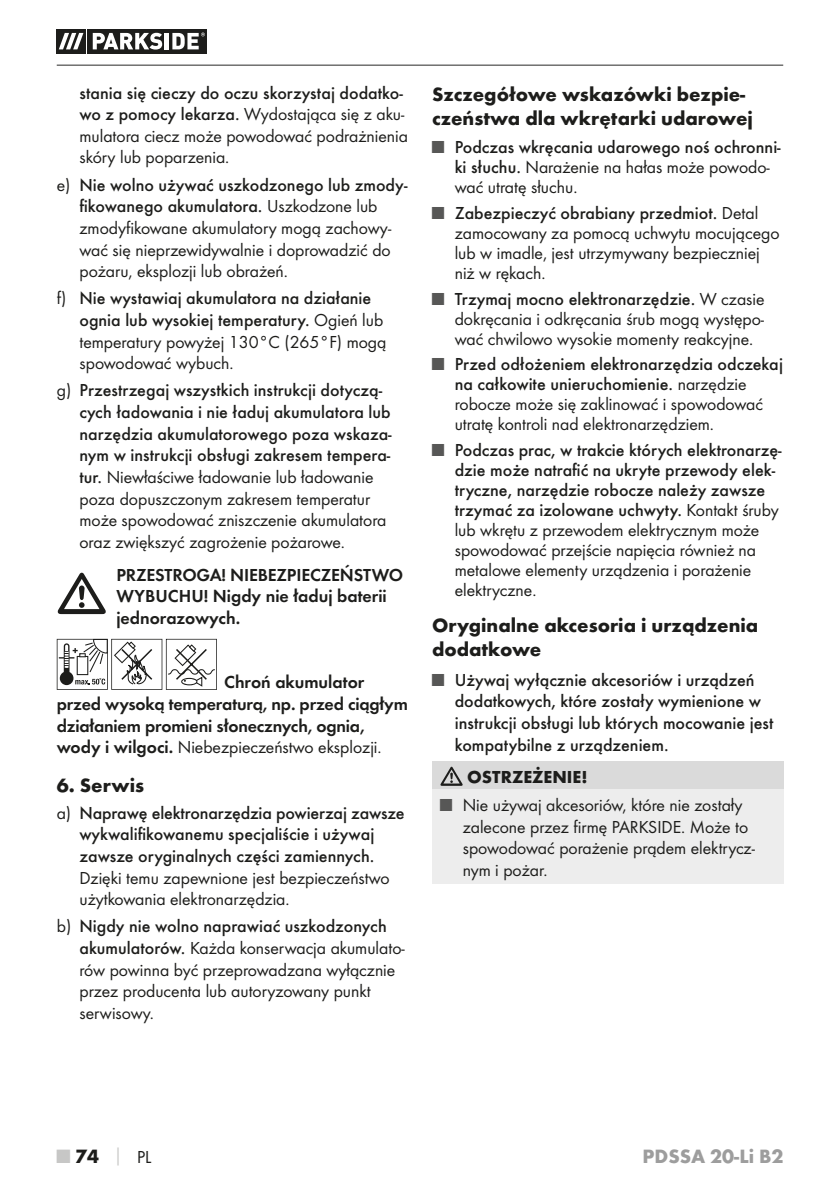
<style>
.page{position:relative;width:840px;height:1191px;background:#fff}
.page>*{position:absolute;margin:0;border:0;box-sizing:border-box;transform-origin:0 0}
.t1{font:700 20px/24px "Futura";color:#1d1d1b}
.t2{font:700 20px "Futura";color:#9d9d9d}
.t3{font:18px/21.6px "Futura Boo";color:#1d1d1b}
.t4{font:500 18px/21.6px "Futura";color:#1d1d1b}
.t5{font:18px/21.6px "Futura Dem";letter-spacing:-.01em;color:#1d1d1b}
.t6{font:700 18px "Futura";color:#1d1d1b}
.s1{font-family:"Futura";font-weight:500}
.s2{font-family:"Futura Boo";font-weight:400}
.s3{font-family:"Futura Dem"}
.s4{font-family:"Futura Boo";font-weight:400;color:#575756}
.s5{color:#575756}
.s6{color:#c7c7c6}
.s7{font-size:18px;color:#c7c7c6}
.s8{font-family:"Futura Boo";font-weight:400;font-size:18px}
</style>
<div class="page">
<hr style="left:57px;top:64px;width:725px;height:2px;background:#70706f">
<div style="left:57px;top:29px;width:29px;height:24px;background:#1d1d1b"></div>
<div style="left:87px;top:29px;width:120px;height:24px;background:#1d1d1b"></div>
<svg style="left:59px;top:33px;width:24px;height:16px"></svg>
<svg style="left:93px;top:33px;width:69px;height:17px"></svg>
<hr style="left:165px;top:33px;width:4px;height:16px;background:#fff">
<svg style="left:172px;top:33px;width:33px;height:16px"></svg>
<svg style="left:58px;top:572px;width:48px;height:42px"></svg>
<svg style="left:57px;top:639px;width:160px;height:51px"></svg>
<div style="left:432px;top:761px;width:350px;height:28px;background:#dadada"></div>
<div style="left:432px;top:789px;width:350px;height:95px;background:#ededed"></div>
<svg style="left:440px;top:766px;width:22px;height:20px"></svg>
<p class="t4" style="left:79px;top:83px;width:325px">stania się cieczy do oczu skorzystaj dodatko-</p>
<p class="t3" style="left:79px;top:104px;width:330px"><span class="s1">wo z pomocy lekarza.</span> Wydostająca się z aku&shy;mulatora ciecz może powodować podrażnienia skóry lub poparzenia.</p>
<p class="t4" style="left:57px;top:175px;width:352px;text-align:center"><span class="s2">e)</span> Nie wolno używać uszkodzonego lub zmody&shy;fikowanego akumulatora. <span class="s2">Uszkodzone lub</span></p>
<p class="t3" style="left:79px;top:218px;width:313px;text-align:justify">zmodyfikowane akumulatory mogą zachowy&shy;wać się nieprzewidywalnie i doprowadzić do pożaru, eksplozji lub obrażeń.</p>
<p class="t4" style="left:79px;top:288px;width:305px;text-indent:-23px"><span class="s2">f)</span> Nie wystawiaj akumulatora na działanie ognia lub wysokiej temperatury. <span class="s2">Ogień lub</span></p>
<p class="t3" style="left:79px;top:332px;width:308px">temperatury powyżej 130°C (265°F) mogą spowodować wybuch.</p>
<p class="t4" style="left:79px;top:380px;width:313px;text-indent:-23px"><span class="s2">g)</span> Przestrzegaj wszystkich instrukcji dotyczą&shy;cych ładowania i nie ładuj akumulatora lub narzędzia akumulatorowego poza wskaza&shy;nym w instrukcji obsługi zakresem tempera-</p>
<p class="t3" style="left:79px;top:467px;width:308px"><span class="s1">tur.</span> Niewłaściwe ładowanie lub ładowanie poza dopuszczonym zakresem temperatur może spowodować zniszczenie akumulatora oraz zwiększyć zagrożenie pożarowe.</p>
<p class="t5" style="left:116px;top:565px;width:288px">PRZESTROGA! NIEBEZPIECZEŃSTWO<br>WYBUCHU! Nigdy nie ładuj baterii jednorazowych.</p>
<p class="t5" style="left:57px;top:672px;width:352px;text-indent:167px">Chroń akumulator przed wysoką temperaturą, np. przed ciągłym działaniem promieni słonecznych, ognia,</p>
<p class="t3" style="left:57px;top:737px;width:326px"><span class="s3">wody i wilgoci.</span> Niebezpieczeństwo eksplozji.</p>
<p class="t1" style="left:57px;top:774px;width:89px">6. Serwis</p>
<p class="t4" style="left:57px;top:803px;width:349px;text-align:center"><span class="s2">a)</span> Naprawę elektronarzędzia powierzaj zawsze wykwalifikowanemu specjaliście i używaj zawsze oryginalnych części zamiennych.</p>
<p class="t3" style="left:79px;top:867px;width:311px">Dzięki temu zapewnione jest bezpieczeństwo użytkowania elektronarzędzia.</p>
<p class="t4" style="left:57px;top:916px;width:331px"><span class="s2">b)</span> Nigdy nie wolno naprawiać uszkodzonych</p>
<p class="t3" style="left:79px;top:938px;width:327px"><span class="s1">akumulatorów.</span> Każda konserwacja akumulato&shy;rów powinna być przeprowadzana wyłącznie przez producenta lub autoryzowany punkt serwisowy.</p>
<p class="t1" style="left:432px;top:84px;width:322px">Szczegółowe wskazówki bezpie&shy;czeństwa dla wkrętarki udarowej</p>
<p class="t4" style="left:432px;top:137px;width:350px"><span class="s4">■</span> Podczas wkręcania udarowego noś ochronni-</p>
<p class="t3" style="left:454px;top:158px;width:316px;line-height:20px"><span class="s1">ki słuchu.</span> Narażenie na hałas może powodo&shy;wać utratę słuchu.</p>
<p class="t4" style="left:432px;top:203px;width:327px"><span class="s4">■</span> Zabezpieczyć obrabiany przedmiot. <span class="s2">Detal</span></p>
<p class="t3" style="left:454px;top:224px;width:326px;line-height:20px">zamocowany za pomocą uchwytu mocującego lub w imadle, jest utrzymywany bezpieczniej niż w rękach.</p>
<p class="t4" style="left:432px;top:289px;width:334px"><span class="s4">■</span> Trzymaj mocno elektronarzędzie. <span class="s2">W czasie</span></p>
<p class="t3" style="left:454px;top:310px;width:311px;line-height:20px">dokręcania i odkręcania śrub mogą występo&shy;wać chwilowo wysokie momenty reakcyjne.</p>
<p class="t4" style="left:454px;top:355px;width:329px;line-height:20px;text-indent:-23px"><span class="s4">■</span> Przed odłożeniem elektronarzędzia odczekaj na całkowite unieruchomienie. <span class="s2">narzędzie</span></p>
<p class="t3" style="left:454px;top:395px;width:310px;line-height:20px">robocze może się zaklinować i spowodować utratę kontroli nad elektronarzędziem.</p>
<p class="t4" style="left:454px;top:441px;width:328px;line-height:20px;text-indent:-23px"><span class="s4">■</span> Podczas prac, w trakcie których elektronarzę&shy;dzie może natrafić na ukryte przewody elek&shy;tryczne, narzędzie robocze należy zawsze trzymać za izolowane uchwyty. <span class="s2">Kontakt śruby</span></p>
<p class="t3" style="left:454px;top:521px;width:306px;line-height:20px">lub wkrętu z przewodem elektrycznym może spowodować przejście napięcia również na metalowe elementy urządzenia i porażenie elektryczne.</p>
<p class="t1" style="left:432px;top:614px;width:327px">Oryginalne akcesoria i urządzenia dodatkowe</p>
<p class="t4" style="left:454px;top:670px;width:320px;text-indent:-23px"><span class="s4">■</span> Używaj wyłącznie akcesoriów i urządzeń dodatkowych, które zostały wymienione w instrukcji obsługi lub których mocowanie jest kompatybilne z urządzeniem.</p>
<p class="t6" style="left:467px;top:769px;width:122px">OSTRZEŻENIE!</p>
<p class="t3" style="left:462px;top:795px;width:293px;text-indent:-23px"><span class="s5">■</span> Nie używaj akcesoriów, które nie zostały zalecone przez firmę PARKSIDE. Może to spowodować porażenie prądem elektrycz&shy;nym i pożar.</p>
<p class="t1" style="left:57px;top:1145px;width:96px"><span class="s6">■</span> 74 <span class="s7">│</span> <span class="s8">PL</span></p>
<p class="t2" style="left:642px;top:1147px;width:142px">PDSSA 20-Li B2</p>
</div>
